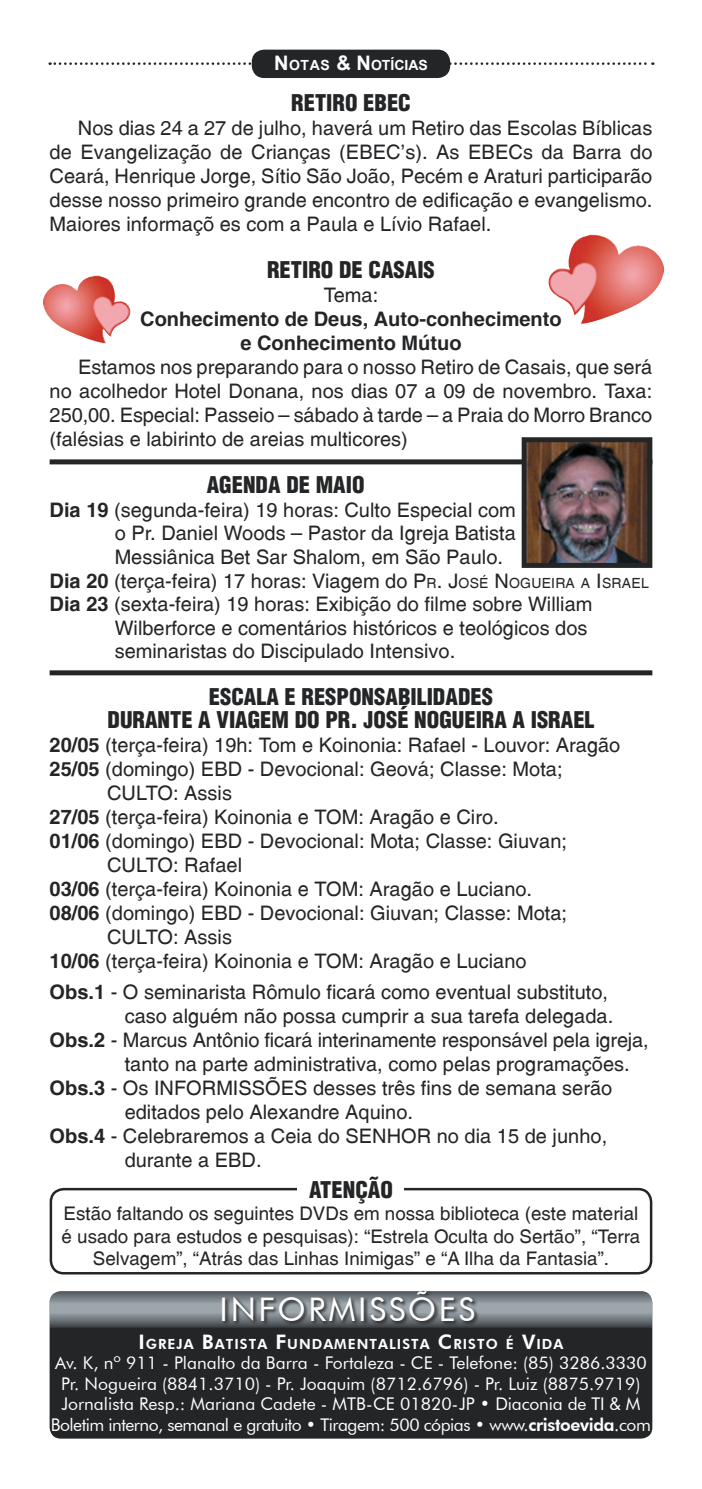
<style>
.page{position:relative;width:702px;height:1489px;background:#fff}
.page>*{position:absolute;margin:0;border:0;box-sizing:border-box;transform-origin:0 0}
.t1{font:32.5px "Futura BT";color:#fff}
.t2{font:22.5px/23px "Switzerland Cond Black Plain";color:#242527;text-align:center}
.t3{font:20px/24px "Switzerland Plain";color:#242527;text-align:justify}
.t4{font:700 20px/24px "Switzerland";color:#242527;text-align:center}
.t5{font:18.75px/22.5px "Switzerland Plain";color:#242527;text-align:center}
.t6{font:17.5px/20.5px "Futura BT";color:#fff;text-align:center}
.t7{font:800 14px "Futura BT";letter-spacing:.07em;color:#fff}
.t8{font:700 14px "Arial";color:#fff}
.s1{font-size:20px}
.s2{font-family:"Switzerland";font-weight:700}
.s3{font-style:inherit}
.s4{font-size:14px}
.s5{font-weight:800}
</style>
<div class="page">
<svg style="left:50px;top:62px;width:603px;height:3px"></svg>
<div style="left:253px;top:51px;width:196px;height:26px;background:#242527;border-radius:11px"></div>
<div style="left:252px;top:50px;width:198px;height:28px;border:2px solid #242527;border-radius:11px"></div>
<div style="left:50px;top:670px;width:602px;height:5px;background:#242527"></div>
<div style="left:50px;top:1187px;width:602px;height:87px;border:2px solid #242527;border-radius:13px"></div>
<div style="left:298px;top:1173px;width:106px;height:28px;background:#fff"></div>
<div style="left:48px;top:1289px;width:605px;height:150px;background:#242527;border-radius:12px"></div>
<svg style="left:50px;top:1291px;width:172px;height:36px;background:#7c8489"></svg>
<div style="left:47px;top:1288px;width:607px;height:152px;border:2px solid #fff;border-radius:12px"></div>
<svg style="left:222px;top:1289px;width:432px;height:75px"></svg>
<div style="left:50px;top:459px;width:602px;height:5px;background:#242527"></div>
<img style="left:548px;top:235px;width:116px;height:89px">
<img style="left:43px;top:276px;width:88px;height:67px">
<svg style="left:519px;top:437px;width:134px;height:131px;background:#5b4947"></svg>
<p class="t8" style="left:274px;top:56px;width:155px"><span class="s1">N</span> OTAS <span class="s1">&amp; N</span> OTÍCIAS</p>
<p class="t2" style="left:291px;top:91px;width:121px">RETIRO EBEC</p>
<p class="t3" style="left:50px;top:116px;width:604px;text-indent:28px">Nos dias 24 a 27 de julho, haverá um Retiro das Escolas Bíblicas de Evangelização de Crianças (EBEC’s). As EBECs da Barra do Ceará, Henrique Jorge, Sítio São João, Pecém e Araturi participarão desse nosso primeiro grande encontro de edificação e evangelismo.<br>Maiores informaçõ es com a Paula e Lívio Rafael.</p>
<p class="t2" style="left:267px;top:258px;width:169px">RETIRO DE CASAIS</p>
<p class="t3" style="left:324px;top:283px;width:56px">Tema:</p>
<p class="t4" style="left:140px;top:307px;width:423px">Conhecimento de Deus, Auto-conhecimento e Conhecimento Mútuo</p>
<p class="t3" style="left:50px;top:355px;width:604px;text-indent:28px">Estamos nos preparando para o nosso Retiro de Casais, que será no acolhedor Hotel Donana, nos dias 07 a 09 de novembro. Taxa:<br>250,00. Especial: Passeio – sábado à tarde – a Praia do Morro Branco (falésias e labirinto de areias multicores)</p>
<p class="t2" style="left:207px;top:473px;width:159px">AGENDA DE MAIO</p>
<p class="t3" style="left:50px;top:498px;width:467px"><span class="s2">Dia 19</span> (segunda-feira) 19 horas: Culto Especial com</p>
<p class="t3" style="left:115px;top:521px;width:403px">o Pr. Daniel Woods – Pastor da Igreja Batista</p>
<p class="t3" style="left:115px;top:545px;width:390px">Messiânica Bet Sar Shalom, em São Paulo.</p>
<p class="t3" style="left:50px;top:568px;width:600px"><span class="s2">Dia 20</span> (terça-feira) 17 horas: Viagem do <span class="s3">P</span><span class="s4">R</span><span class="s3">. J</span><span class="s4">OSÉ</span> <span class="s3">N</span> <span class="s4">OGUEIRA A</span> <span class="s3">I</span> <span class="s4">SRAEL</span></p>
<p class="t3" style="left:50px;top:592px;width:544px"><span class="s2">Dia 23</span> (sexta-feira) 19 horas: Exibição do filme sobre William</p>
<p class="t3" style="left:115px;top:615px;width:474px">Wilberforce e comentários históricos e teológicos dos</p>
<p class="t3" style="left:115px;top:639px;width:342px">seminaristas do Discipulado Intensivo.</p>
<p class="t2" style="left:107px;top:685px;width:488px">ESCALA E RESPONSABILIDADES<br>DURANTE A VIAGEM DO PR. JOSÉ NOGUEIRA A ISRAEL</p>
<p class="t3" style="left:50px;top:733px;width:572px"><span class="s2">20/05</span> (terça-feira) 19h: Tom e Koinonia: Rafael - Louvor: Aragão</p>
<p class="t3" style="left:50px;top:757px;width:514px"><span class="s2">25/05</span> (domingo) EBD - Devocional: Geová; Classe: Mota;</p>
<p class="t3" style="left:107px;top:781px;width:28px">Culto</p>
<p class="t3" style="left:173px;top:781px;width:60px">: Assis</p>
<p class="t3" style="left:50px;top:805px;width:450px"><span class="s2">27/05</span> (terça-feira) Koinonia e TOM: Aragão e Ciro.</p>
<p class="t3" style="left:50px;top:829px;width:519px"><span class="s2">01/06</span> (domingo) EBD - Devocional: Mota; Classe: Giuvan;</p>
<p class="t3" style="left:107px;top:853px;width:28px">Culto</p>
<p class="t3" style="left:173px;top:853px;width:70px">: Rafael</p>
<p class="t3" style="left:50px;top:877px;width:484px"><span class="s2">03/06</span> (terça-feira) Koinonia e TOM: Aragão e Luciano.</p>
<p class="t3" style="left:50px;top:901px;width:519px"><span class="s2">08/06</span> (domingo) EBD - Devocional: Giuvan; Classe: Mota;</p>
<p class="t3" style="left:107px;top:925px;width:28px">Culto</p>
<p class="t3" style="left:50px;top:925px;width:478px;text-indent:123px">: Assis<br><span class="s2">10/06</span> (terça-feira) Koinonia e TOM: Aragão e Luciano</p>
<p class="t3" style="left:50px;top:980px;width:560px"><span class="s2">Obs.1</span> - O seminarista Rômulo ficará como eventual substituto,</p>
<p class="t3" style="left:125px;top:1004px;width:490px">caso alguém não possa cumprir a sua tarefa delegada.</p>
<p class="t3" style="left:50px;top:1028px;width:600px"><span class="s2">Obs.2</span> - Marcus Antônio ficará interinamente responsável pela igreja,</p>
<p class="t3" style="left:125px;top:1052px;width:506px">tanto na parte administrativa, como pelas programações.</p>
<p class="t3" style="left:50px;top:1076px;width:564px"><span class="s2">Obs.3</span> - Os INFORMISSÕES desses três fins de semana serão</p>
<p class="t3" style="left:125px;top:1100px;width:290px">editados pelo Alexandre Aquino.</p>
<p class="t3" style="left:50px;top:1124px;width:559px"><span class="s2">Obs.4</span> - Celebraremos a Ceia do SENHOR no dia 15 de junho,</p>
<p class="t3" style="left:125px;top:1148px;width:138px">durante a EBD.</p>
<p class="t2" style="left:309px;top:1177px;width:85px">ATENÇÃO</p>
<p class="t5" style="left:62px;top:1201px;width:580px">Estão faltando os seguintes DVDs em nossa biblioteca (este material é usado para estudos e pesquisas): “Estrela Oculta do Sertão”, “Terra<br>Selvagem”, “Atrás das Linhas Inimigas” e “A Ilha da Fantasia”.</p>
<h1 class="t1" style="left:220px;top:1289px;width:34px">Informiss</h1>
<h1 class="t1" style="left:408px;top:1289px;width:49px">ões</h1>
<p class="t7" style="left:138px;top:1335px;width:426px"><span class="s1">I</span>GREJA <span class="s1">B</span>ATISTA <span class="s1">F</span>UNDAMENTALISTA <span class="s1">C</span>RISTO É <span class="s1">V</span>I DA</p>
<p class="t6" style="left:51px;top:1352px;width:601px">Av. K, nº 911 - Planalto da Barra - Fortaleza - CE - Telefone: (85) 3286.3330<br>Pr. Nogueira (8841.3710) - Pr. Joaquim (8712.6796) - Pr. Luiz (8875.9719)<br>Jornalista Resp.: Mariana Cadete - MTB-CE 01820-JP • Diaconia de TI &amp; M Boletim interno, semanal e gratuito • Tiragem: 500 cópias • www.<span class="s5">cristoevida</span>.com</p>
</div>
